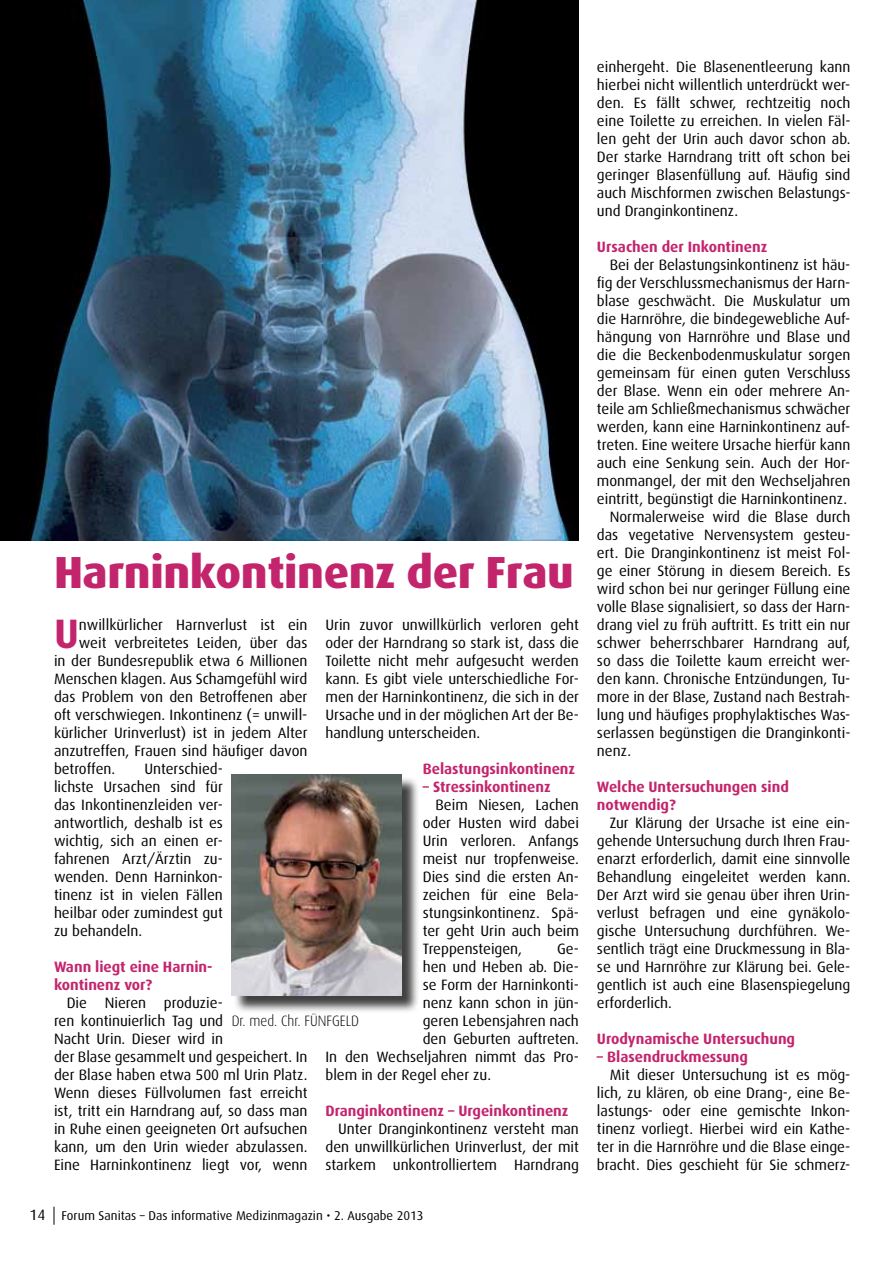
<style>
.page{position:relative;width:893px;height:1263px;background:#fff}
.page>*{position:absolute;margin:0;border:0;box-sizing:border-box;transform-origin:0 0}
.t1{font:800 45px "Dax";letter-spacing:-.01em;color:#c3256d}
.t2{font:700 41.1px "Dax";color:#c3256d}
.t3{font:15px/18px "Dax";color:#000;text-align:justify}
.t4{font:700 15px/18px "Dax";color:#c3256d}
.t5{font:300 15px "Dax";color:#000;scale:.9 1}
.t6{font:12.75px "Dax";color:#000}
.s1{font-size:15px}
</style>
<div class="page">
<img style="left:0;top:0;width:579px;height:540px">
<div style="left:234px;top:776px;width:186px;height:238px;background:#000;opacity:.75"></div>
<img style="left:231px;top:774px;width:171px;height:221px">
<svg style="left:54px;top:1206px;width:1px;height:19px"></svg>
<h1 class="t1" style="left:54px;top:547px;width:521px">Harninkontinenz der Frau</h1>
<h2 class="t2" style="left:54px;top:610px;width:27px">U</h2>
<p class="t3" style="left:79px;top:616px;width:230px">nwillkürlicher Harnverlust ist ein</p>
<p class="t3" style="left:325px;top:616px;width:255px">Urin zuvor unwillkürlich verloren geht oder der Harndrang so stark ist, dass die Toilette nicht mehr aufgesucht werden kann. Es gibt viele unterschiedliche For&shy;men der Harninkontinenz, die sich in der Ursache und in der möglichen Art der Be&shy;handlung unterscheiden.</p>
<p class="t4" style="left:423px;top:760px;width:154px">Belastungsinkontinenz</p>
<p class="t4" style="left:423px;top:778px;width:129px">– Stressinkontinenz</p>
<p class="t3" style="left:423px;top:796px;width:158px;text-indent:13px">Beim Niesen, Lachen oder Husten wird dabei Urin verloren. Anfangs meist nur tropfenweise.<br>Dies sind die ersten An&shy;zeichen für eine Bela&shy;stungsinkontinenz. Spä&shy;ter geht Urin auch beim Treppensteigen,</p>
<p class="t3" style="left:79px;top:634px;width:230px">weit verbreitetes Leiden, über das</p>
<p class="t3" style="left:54px;top:652px;width:255px">in der Bundesrepublik etwa 6 Millionen</p>
<p class="t3" style="left:54px;top:670px;width:255px">Menschen klagen. Aus Schamgefühl wird</p>
<p class="t3" style="left:54px;top:688px;width:255px">das Problem von den Betroffenen aber</p>
<p class="t3" style="left:54px;top:706px;width:255px">oft verschwiegen. Inkontinenz (= unwill-</p>
<p class="t3" style="left:54px;top:724px;width:255px">kürlicher Urinverlust) ist in jedem Alter</p>
<p class="t3" style="left:54px;top:742px;width:255px">anzutreffen, Frauen sind häufiger davon</p>
<p class="t3" style="left:54px;top:760px;width:63px">betroffen.</p>
<p class="t3" style="left:54px;top:760px;width:170px;text-indent:90px">Unterschied&shy;lichste Ursachen sind für das Inkontinenzleiden ver&shy;antwortlich, deshalb ist es wichtig, sich an einen er&shy;fahrenen Arzt/Ärztin zu&shy;wenden. Denn Harninkon&shy;tinenz ist in vielen Fällen heilbar oder zumindest gut zu behandeln.</p>
<p class="t4" style="left:54px;top:958px;width:160px">Wann liegt eine Harnin&shy;kontinenz vor?</p>
<p class="t3" style="left:54px;top:994px;width:255px;text-align:left;text-indent:13px">Die Nieren produzie-<br>ren kontinuierlich Tag und<br>Nacht Urin. Dieser wird in<br>der Blase gesammelt und gespeichert. In der Blase haben etwa 500 ml Urin Platz.<br>Wenn dieses Füllvolumen fast erreicht ist, tritt ein Harndrang auf, so dass man in Ruhe einen geeigneten Ort aufsuchen kann, um den Urin wieder abzulassen.<br>Eine Harninkontinenz liegt vor, wenn</p>
<p class="t3" style="left:557px;top:940px;width:23px">Ge-</p>
<p class="t3" style="left:423px;top:958px;width:158px">hen und Heben ab. Die-</p>
<p class="t3" style="left:423px;top:976px;width:158px">se Form der Harninkonti-</p>
<p class="t3" style="left:423px;top:994px;width:158px">nenz kann schon in jün-</p>
<p class="t3" style="left:423px;top:1012px;width:158px">geren Lebensjahren nach</p>
<p class="t3" style="left:423px;top:1030px;width:158px">den Geburten auftreten.</p>
<p class="t3" style="left:325px;top:1048px;width:255px">In den Wechseljahren nimmt das Pro-</p>
<p class="t3" style="left:325px;top:1066px;width:167px">blem in der Regel eher zu.</p>
<p class="t4" style="left:325px;top:1102px;width:244px">Dranginkontinenz – Urgeinkontinenz</p>
<p class="t3" style="left:325px;top:1120px;width:255px;text-indent:13px">Unter Dranginkontinenz versteht man den unwillkürlichen Urinverlust, der mit starkem unkontrolliertem Harndrang</p>
<p class="t5" style="left:232px;top:1013px;width:143px">Dr. med. Chr. FÜNFGELD</p>
<p class="t6" style="left:30px;top:1209px;width:395px"><span class="s1">14</span> Forum Sanitas – Das informative Medizinmagazin • 2. Ausgabe 2013</p>
<p class="t3" style="left:597px;top:58px;width:255px">einhergeht. Die Blasenentleerung kann hierbei nicht willentlich unterdrückt wer&shy;den. Es fällt schwer, rechtzeitig noch eine Toilette zu erreichen. In vielen Fäl&shy;len geht der Urin auch davor schon ab.<br>Der starke Harndrang tritt oft schon bei geringer Blasenfüllung auf. Häufig sind auch Mischformen zwischen Belastungs&shy;und Dranginkontinenz.</p>
<p class="t4" style="left:597px;top:238px;width:172px">Ursachen der Inkontinenz</p>
<p class="t3" style="left:610px;top:256px;width:242px">Bei der Belastungsinkontinenz ist häu-</p>
<p class="t3" style="left:597px;top:274px;width:255px">fig der Verschlussmechanismus der Harn-</p>
<p class="t3" style="left:597px;top:292px;width:255px">blase geschwächt. Die Muskulatur um</p>
<p class="t3" style="left:597px;top:310px;width:255px">die Harnröhre, die bindegewebliche Auf-</p>
<p class="t3" style="left:597px;top:328px;width:255px">hängung von Harnröhre und Blase und</p>
<p class="t3" style="left:597px;top:346px;width:255px">die die Beckenbodenmuskulatur sorgen</p>
<p class="t3" style="left:597px;top:364px;width:255px">gemeinsam für einen guten Verschluss</p>
<p class="t3" style="left:597px;top:382px;width:255px">der Blase. Wenn ein oder mehrere An-</p>
<p class="t3" style="left:597px;top:400px;width:255px">teile am Schließmechanismus schwächer</p>
<p class="t3" style="left:597px;top:418px;width:255px">werden, kann eine Harninkontinenz auf-</p>
<p class="t3" style="left:597px;top:436px;width:255px">treten. Eine weitere Ursache hierfür kann</p>
<p class="t3" style="left:597px;top:454px;width:255px">auch eine Senkung sein. Auch der Hor-</p>
<p class="t3" style="left:597px;top:472px;width:255px">monmangel, der mit den Wechseljahren</p>
<p class="t3" style="left:597px;top:490px;width:252px">eintritt, begünstigt die Harninkontinenz.</p>
<p class="t3" style="left:610px;top:508px;width:242px">Normalerweise wird die Blase durch</p>
<p class="t3" style="left:597px;top:526px;width:255px">das vegetative Nervensystem gesteu-</p>
<p class="t3" style="left:597px;top:544px;width:255px">ert. Die Dranginkontinenz ist meist Fol-</p>
<p class="t3" style="left:597px;top:562px;width:255px">ge einer Störung in diesem Bereich. Es</p>
<p class="t3" style="left:597px;top:580px;width:255px">wird schon bei nur geringer Füllung eine</p>
<p class="t3" style="left:597px;top:598px;width:255px">volle Blase signalisiert, so dass der Harn-</p>
<p class="t3" style="left:597px;top:616px;width:255px">drang viel zu früh auftritt. Es tritt ein nur</p>
<p class="t3" style="left:597px;top:634px;width:255px">schwer beherrschbarer Harndrang auf,</p>
<p class="t3" style="left:597px;top:652px;width:255px">so dass die Toilette kaum erreicht wer-</p>
<p class="t3" style="left:597px;top:670px;width:255px">den kann. Chronische Entzündungen, Tu-</p>
<p class="t3" style="left:597px;top:688px;width:255px">more in der Blase, Zustand nach Bestrah-</p>
<p class="t3" style="left:597px;top:706px;width:255px">lung und häufiges prophylaktisches Was-</p>
<p class="t3" style="left:597px;top:724px;width:255px">serlassen begünstigen die Dranginkonti-</p>
<p class="t3" style="left:597px;top:742px;width:36px">nenz.</p>
<p class="t4" style="left:597px;top:778px;width:193px">Welche Untersuchungen sind notwendig?</p>
<p class="t3" style="left:597px;top:814px;width:255px;text-indent:13px">Zur Klärung der Ursache ist eine ein&shy;gehende Untersuchung durch Ihren Frau&shy;enarzt erforderlich, damit eine sinnvolle Behandlung eingeleitet werden kann.<br>Der Arzt wird sie genau über ihren Urin&shy;verlust befragen und eine gynäkolo&shy;gische Untersuchung durchführen. We&shy;sentlich trägt eine Druckmessung in Bla&shy;se und Harnröhre zur Klärung bei. Gele&shy;gentlich ist auch eine Blasenspiegelung erforderlich.</p>
<p class="t4" style="left:597px;top:1030px;width:200px">Urodynamische Untersuchung</p>
<p class="t4" style="left:597px;top:1048px;width:153px">– Blasendruckmessung</p>
<p class="t3" style="left:597px;top:1066px;width:255px;text-indent:13px">Mit dieser Untersuchung ist es mög&shy;lich, zu klären, ob eine Drang-, eine Be&shy;lastungs- oder eine gemischte Inkon&shy;tinenz vorliegt. Hierbei wird ein Kathe&shy;ter in die Harnröhre und die Blase einge&shy;bracht. Dies geschieht für Sie schmerz-</p>
</div>
